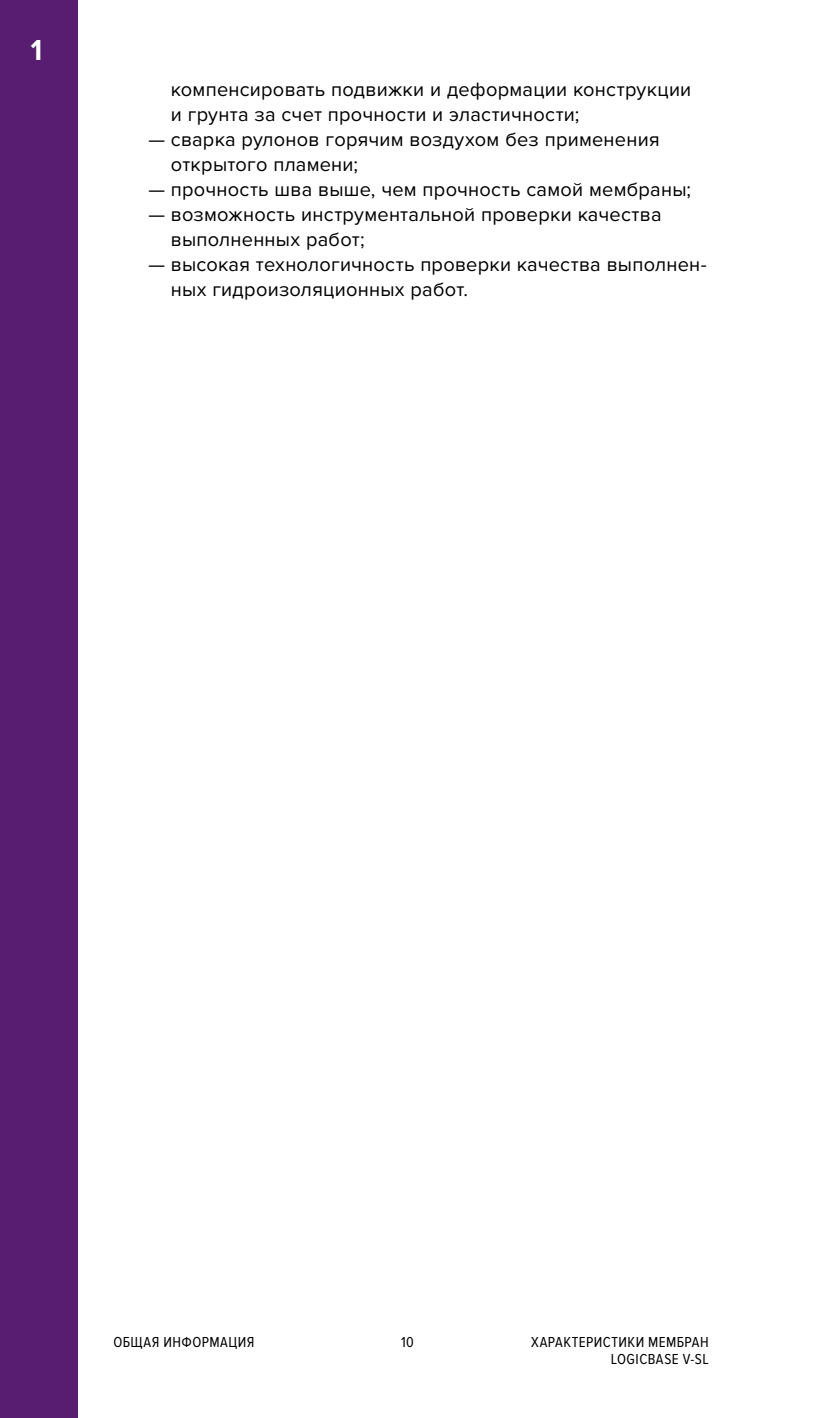
<style>
.page{position:relative;width:815px;height:1418px;background:#fff}
.page>*{position:absolute;margin:0;border:0;box-sizing:border-box;transform-origin:0 0}
.t1{font:700 30px "Proxima Nova Cond";color:#fff}
.t2{font:20px/25px "Proxima Nova";letter-spacing:.01em;color:#000}
.t3{font:15px/17.5px "Proxima Nova Cond";letter-spacing:.03em;color:#000;text-align:right}
</style>
<div class="page">
<div style="left:0;top:0;width:78px;height:1417px;background:#581d70"></div>
<h1 class="t1" style="left:31px;top:33px;width:13px">1</h1>
<p class="t2" style="left:171px;top:77px;width:522px">компенсировать подвижки и деформации конструкции и грунта за счет прочности и эластичности;</p>
<p class="t2" style="left:171px;top:127px;width:490px;text-indent:-22px">— сварка рулонов горячим воздухом без применения открытого пламени;</p>
<p class="t2" style="left:148px;top:177px;width:544px">— прочность шва выше, чем прочность самой мембраны;</p>
<p class="t2" style="left:171px;top:202px;width:492px;text-indent:-22px">— возможность инструментальной проверки качества выполненных работ;</p>
<p class="t2" style="left:171px;top:252px;width:537px;text-indent:-22px">— высокая технологичность проверки качества выполнен&shy;ных гидроизоляционных работ.</p>
<p class="t3" style="left:113px;top:1332px;width:142px">ОБЩАЯ ИНФОРМАЦИЯ</p>
<p class="t3" style="left:401px;top:1332px;width:14px">10</p>
<p class="t3" style="left:531px;top:1332px;width:179px">ХАРАКТЕРИСТИКИ МЕМБРАН<br>LOGICBASE V-SL</p>
</div>
